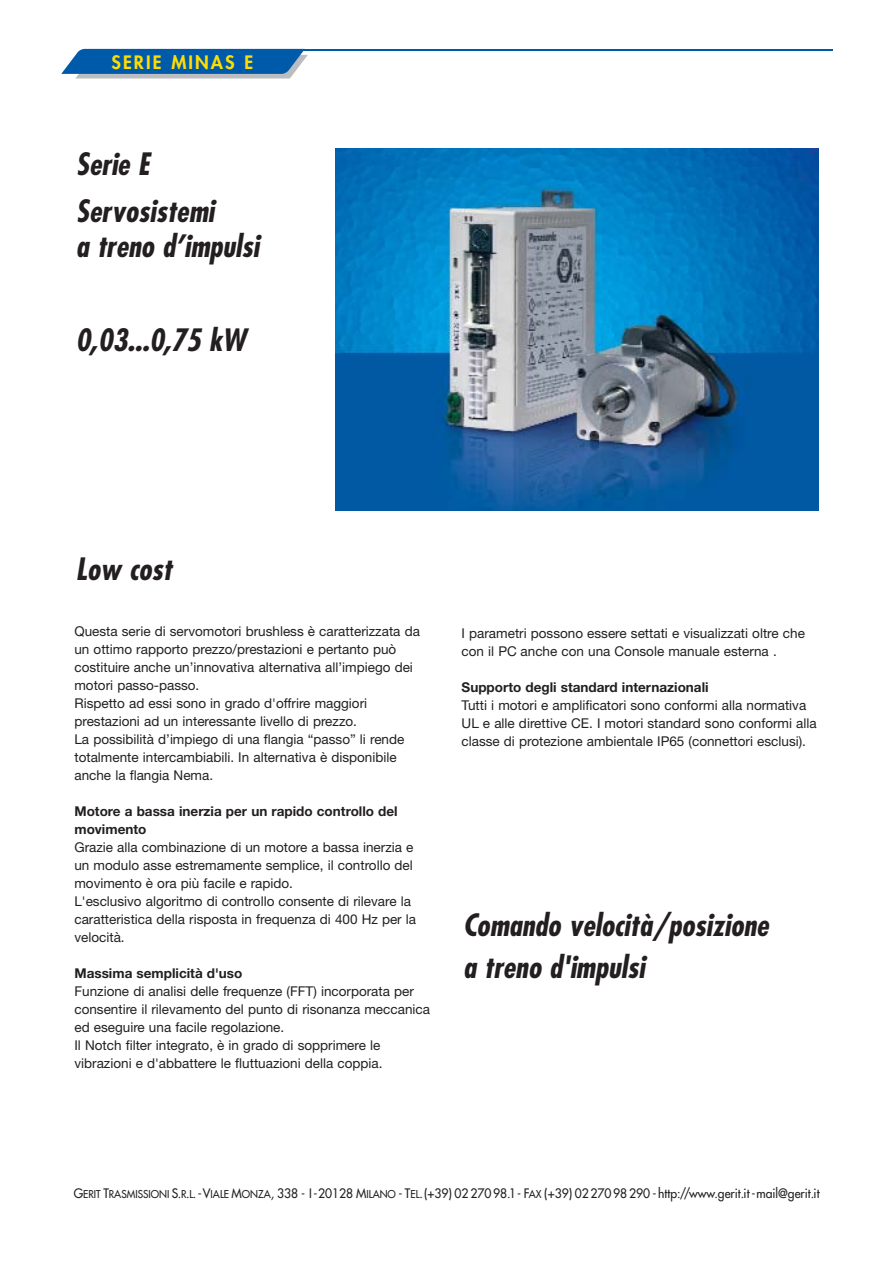
<style>
.page{position:relative;width:893px;height:1263px;background:#fff}
.page>*{position:absolute;margin:0;border:0;box-sizing:border-box;transform-origin:0 0}
.t1{font:italic 700 condensed 30px/47.2px "Futura";color:#231f20}
.t2{font:800 18px "Futura";letter-spacing:.115em;color:#fd0}
.t3{font:13.5px/18px "Helvetica Neue";color:#231f20}
.t4{font:700 13.5px/18px "Helvetica Neue";color:#231f20}
.t5{font:12.75px "Futura";color:#231f20;scale:.95 1}
.s1{font-size:10.65px}
</style>
<div class="page">
<svg style="left:61px;top:49px;width:247px;height:30px;background:#3478b5"></svg>
<hr style="left:297px;top:49px;width:535px;height:2px;background:#005aaa">
<img style="left:335px;top:149px;width:484px;height:361px">
<h2 class="t2" style="left:112px;top:54px;width:143px">SERIE MINAS E</h2>
<h1 class="t1" style="left:76px;top:143px;width:145px">Serie E<br>Servosistemi</h1>
<h1 class="t1" style="left:76px;top:225px;width:190px">a treno d’impulsi</h1>
<h1 class="t1" style="left:76px;top:319px;width:177px">0, 03...0, 75 kW</h1>
<h1 class="t1" style="left:76px;top:548px;width:103px">Low cost</h1>
<p class="t3" style="left:74px;top:624px;width:347px">Questa serie di servomotori brushless è caratterizzata da un ottimo rapporto prezzo/prestazioni e pertanto può costituire anche un’innovativa alternativa all’impiego dei motori passo-passo.<br>Rispetto ad essi sono in grado d'offrire maggiori prestazioni ad un interessante livello di prezzo.<br>La possibilità d’impiego di una flangia “passo” li rende totalmente intercambiabili. In alternativa è disponibile anche la flangia Nema.</p>
<p class="t4" style="left:74px;top:804px;width:325px">Motore a bassa inerzia per un rapido controllo del movimento</p>
<p class="t3" style="left:74px;top:840px;width:343px">Grazie alla combinazione di un motore a bassa inerzia e un modulo asse estremamente semplice, il controllo del movimento è ora più facile e rapido.<br>L'esclusivo algoritmo di controllo consente di rilevare la caratteristica della risposta in frequenza di 400 Hz per la velocità.</p>
<p class="t4" style="left:74px;top:966px;width:169px">Massima semplicità d'uso</p>
<p class="t3" style="left:74px;top:984px;width:357px">Funzione di analisi delle frequenze (FFT) incorporata per consentire il rilevamento del punto di risonanza meccanica ed eseguire una facile regolazione.<br>Il Notch filter integrato, è in grado di sopprimere le vibrazioni e d'abbattere le fluttuazioni della coppia.</p>
<p class="t3" style="left:461px;top:625px;width:345px">I parametri possono essere settati e visualizzati oltre che con il PC anche con una Console manuale esterna .</p>
<p class="t4" style="left:461px;top:679px;width:248px">Supporto degli standard internazionali</p>
<p class="t3" style="left:461px;top:697px;width:356px">Tutti i motori e amplificatori sono conformi alla normativa<br>UL e alle direttive CE. I motori standard sono conformi alla classe di protezione ambientale IP65 (connettori esclusi).</p>
<h1 class="t1" style="left:463px;top:907px;width:312px;line-height:42px">Comando velocità/posizione a treno d'impulsi</h1>
<p class="t5" style="left:74px;top:1187px;width:786px">G<span class="s1">ERIT</span> T<span class="s1">RASMISSIONI</span> S.<span class="s1">R</span>.<span class="s1">L</span>.- V<span class="s1">IALE</span> M<span class="s1">ONZA</span>, 338 - I -20128 M<span class="s1">ILANO</span> - T<span class="s1">EL</span>.(+39) 02270 98.1- F<span class="s1">AX</span> (+39) 0227098290 -http://www.gerit.it- mail@gerit.it</p>
</div>
